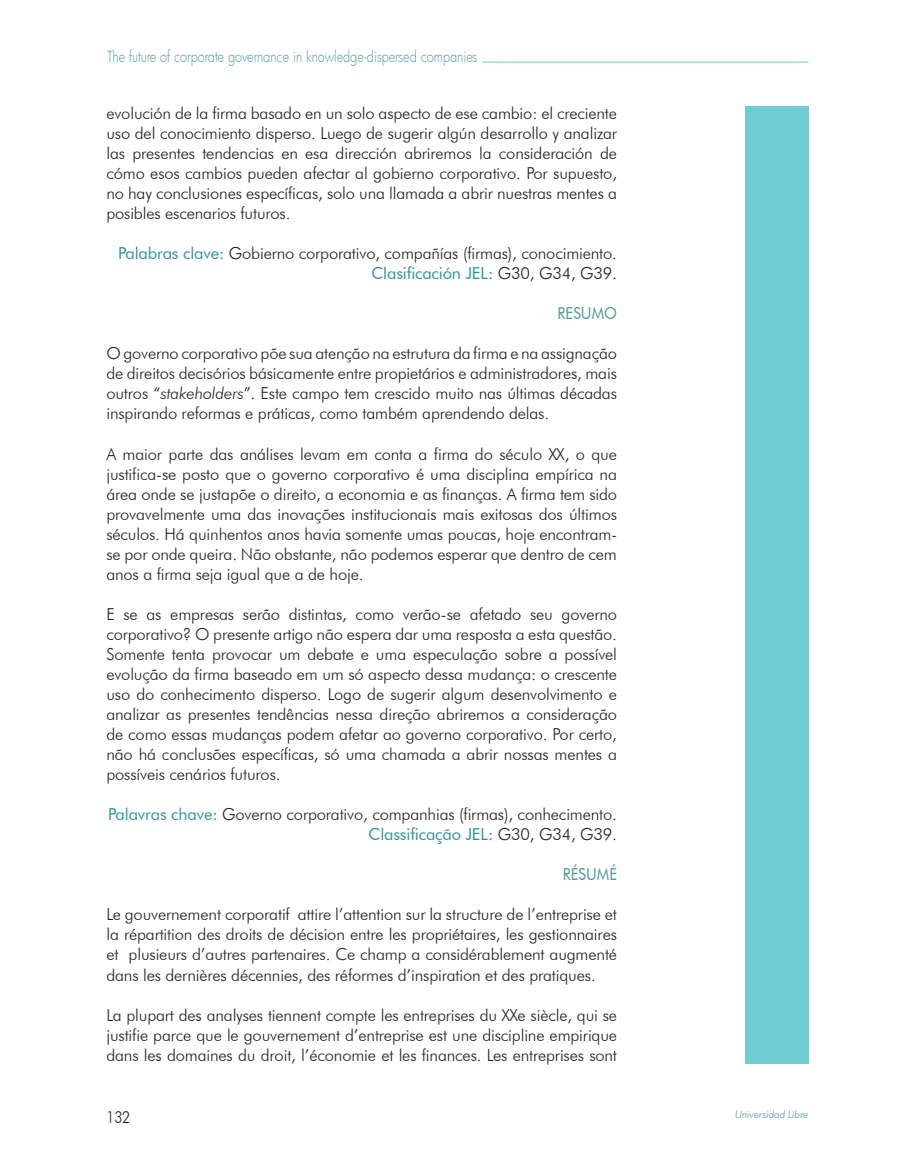
<style>
.page{position:relative;width:915px;height:1170px;background:#fff}
.page>*{position:absolute;margin:0;border:0;box-sizing:border-box;transform-origin:0 0}
.t1{font:300 16.5px/20.1px "Futura BT";letter-spacing:-.01em;color:#231f20;text-align:justify}
.t2{font:16.5px "Futura BT";color:#5299a0;scale:.9 1}
.t3{font:300 16.5px "Futura BT";letter-spacing:-.01em;color:#231f20;scale:.85 1}
.t4{font:300 15px "Futura";letter-spacing:-.005em;color:#5299a0;scale:.85 1}
.t5{font:italic 300 10.5px "Futura BT";letter-spacing:-.01em;color:#5299a0}
.s1{font-weight:400;color:#2f939d}
.s2{font-style:italic}
</style>
<div class="page">
<div style="left:744px;top:106px;width:64px;height:957px;background:#6fcbd2"></div>
<hr style="left:482px;top:62px;width:326px;height:1px;background:#6fcbd2">
<p class="t4" style="left:107px;top:46px;width:437px">The future of corporate governance in knowledge-dispersed companies</p>
<p class="t1" style="left:106px;top:103px;width:512px">evolución de la firma basado en un solo aspecto de ese cambio: el creciente uso del conocimiento disperso. Luego de sugerir algún desarrollo y analizar las presentes tendencias en esa dirección abriremos la consideración de cómo esos cambios pueden afectar al gobierno corporativo. Por supuesto, no hay conclusiones específicas, solo una llamada a abrir nuestras mentes a posibles escenarios futuros.</p>
<p class="t1" style="left:118px;top:243px;width:500px;text-align:right"><span class="s1">Palabras clave:</span> Gobierno corporativo, compañías (firmas), conocimiento.<br><span class="s1">Clasificación JeL:</span> G30, G34, G39.</p>
<p class="t2" style="left:557px;top:303px;width:67px">reSumo</p>
<p class="t1" style="left:106px;top:343px;width:512px">O governo corporativo põe sua atenção na estrutura da firma e na assignação de direitos decisórios básicamente entre propietários e administradores, mais outros “<span class="s2">stakeholders</span>”. Este campo tem crescido muito nas últimas décadas inspirando reformas e práticas, como também aprendendo delas.</p>
<p class="t1" style="left:106px;top:443px;width:512px">A maior parte das análises levam em conta a firma do século XX, o que justifica-se posto que o governo corporativo é uma disciplina empírica na área onde se justapõe o direito, a economia e as finanças. A firma tem sido provavelmente uma das inovações institucionais mais exitosas dos últimos séculos. Há quinhentos anos havia somente umas poucas, hoje encontram&shy;se por onde queira. Não obstante, não podemos esperar que dentro de cem anos a firma seja igual que a de hoje.</p>
<p class="t1" style="left:106px;top:603px;width:512px">E se as empresas serão distintas, como verão-se afetado seu governo corporativo? O presente artigo não espera dar uma resposta a esta questão.<br>Somente tenta provocar um debate e uma especulação sobre a possível evolução da firma baseado em um só aspecto dessa mudança: o crescente uso do conhecimento disperso. Logo de sugerir algum desenvolvimento e analizar as presentes tendências nessa direção abriremos a consideração de como essas mudanças podem afetar ao governo corporativo. Por certo, não há conclusões específicas, só uma chamada a abrir nossas mentes a possíveis cenários futuros.</p>
<p class="t1" style="left:108px;top:804px;width:510px;text-align:right"><span class="s1">Palavras chave:</span> Governo corporativo, companhias (firmas), conhecimento.<br><span class="s1">Classificação JeL:</span> G30, G34, G39.</p>
<p class="t2" style="left:562px;top:864px;width:62px">rÉSumÉ</p>
<p class="t1" style="left:106px;top:904px;width:512px">Le gouvernement corporatif attire l’attention sur la structure de l’entreprise et la répartition des droits de décision entre les propriétaires, les gestionnaires et plusieurs d’autres partenaires. Ce champ a considérablement augmenté dans les dernières décennies, des réformes d’inspiration et des pratiques.</p>
<p class="t1" style="left:106px;top:1004px;width:512px">La plupart des analyses tiennent compte les entreprises du XXe siècle, qui se justifie parce que le gouvernement d’entreprise est une discipline empirique dans les domaines du droit, l’économie et les finances. Les entreprises sont</p>
<p class="t3" style="left:106px;top:1106px;width:30px">132</p>
<p class="t5" style="left:734px;top:1108px;width:75px">Universidad Libre</p>
</div>
